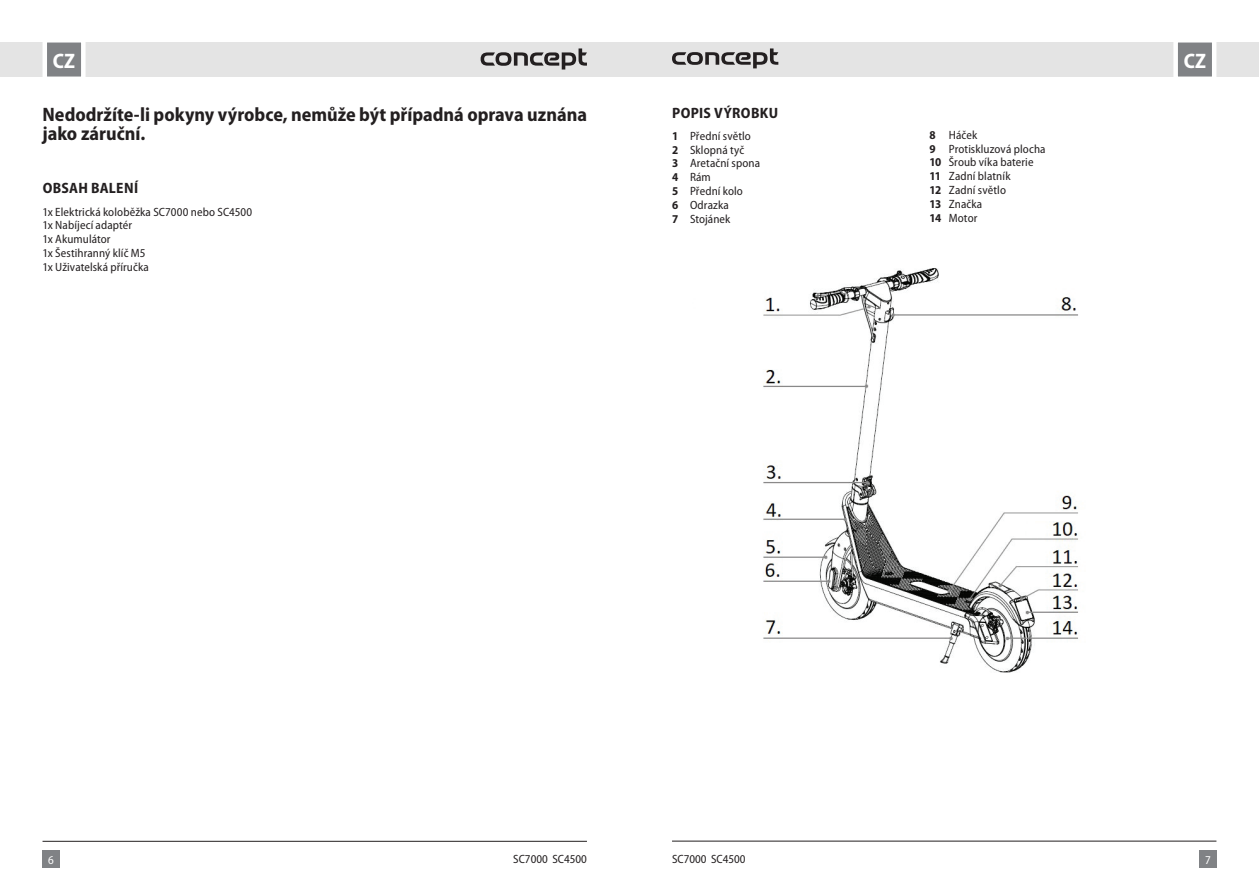
<style>
.page{position:relative;width:1259px;height:893px;background:#fff}
.page>*{position:absolute;margin:0;border:0;box-sizing:border-box;transform-origin:0 0}
.t1{font:700 semi-condensed 21px "Myriad Pro";color:#fff}
.t2{font:700 semi-condensed 19.5px/19.5px "Myriad Pro";color:#231f20}
.t3{font:700 semi-condensed 15px "Myriad Pro";letter-spacing:.025em;color:#231f20}
.t4{font:semi-condensed 12px/13.8px "Myriad Pro";letter-spacing:.005em;color:#231f20}
.t5{font:semi-condensed 12px "Myriad Pro";color:#fff}
.s1{font-weight:700}
</style>
<div class="page">
<div style="left:629px;top:43px;width:630px;height:34px;background:#e4e4e4"></div>
<div style="left:0;top:43px;width:629px;height:34px;background:#e4e4e4"></div>
<div style="left:43px;top:850px;width:17px;height:17px;background:#808285"></div>
<div style="left:1199px;top:850px;width:17px;height:17px;background:#808285"></div>
<svg style="left:1171px;top:42px;width:47px;height:35px;background:#a3a4a6"></svg>
<svg style="left:40px;top:42px;width:48px;height:35px;background:#a4a6a8"></svg>
<hr style="left:672px;top:841px;width:544px;height:1px;background:#231f20">
<hr style="left:43px;top:841px;width:544px;height:1px;background:#231f20">
<svg style="left:672px;top:48px;width:106px;height:20px"></svg>
<svg style="left:480px;top:48px;width:107px;height:22px"></svg>
<img style="left:763px;top:268px;width:315px;height:405px">
<h1 class="t1" style="left:53px;top:48px;width:24px">CZ</h1>
<h1 class="t1" style="left:1183px;top:48px;width:24px">CZ</h1>
<h2 class="t2" style="left:43px;top:104px;width:546px">Nedodržíte-li pokyny výrobce, nemůže být případná oprava uznána jako záruční.</h2>
<p class="t3" style="left:43px;top:179px;width:97px">OBSAH BALENÍ</p>
<p class="t4" style="left:43px;top:204px;width:211px">1x Elektrická koloběžka SC7000 nebo SC4500<br>1x Nabíjecí adaptér<br>1x Akumulátor<br>1x Šestihranný klíč M5<br>1x Uživatelská příručka</p>
<p class="t3" style="left:672px;top:103px;width:107px">POPIS VÝROBKU</p>
<p class="t4" style="left:672px;top:129px;width:90px"><span class="s1">1</span> Přední světlo<br><span class="s1">2</span> Sklopná tyč<br><span class="s1">3</span> Aretační spona<br><span class="s1">4</span> Rám<br><span class="s1">5</span> Přední kolo<br><span class="s1">6</span> Odrazka<br><span class="s1">7</span> Stojánek</p>
<p class="t4" style="left:929px;top:128px;width:118px"><span class="s1">8</span> Háček<br><span class="s1">9</span> Protiskluzová plocha<br><span class="s1">10</span> Šroub víka baterie<br><span class="s1">11</span> Zadní blatník<br><span class="s1">12</span> Zadní světlo<br><span class="s1">13</span> Značka<br><span class="s1">14</span> Motor</p>
<p class="t5" style="left:48px;top:852px;width:7px">6</p>
<p class="t4" style="left:513px;top:851px;width:75px">SC7000 SC4500</p>
<p class="t4" style="left:672px;top:851px;width:75px">SC7000 SC4500</p>
<p class="t5" style="left:1205px;top:852px;width:7px">7</p>
</div>
